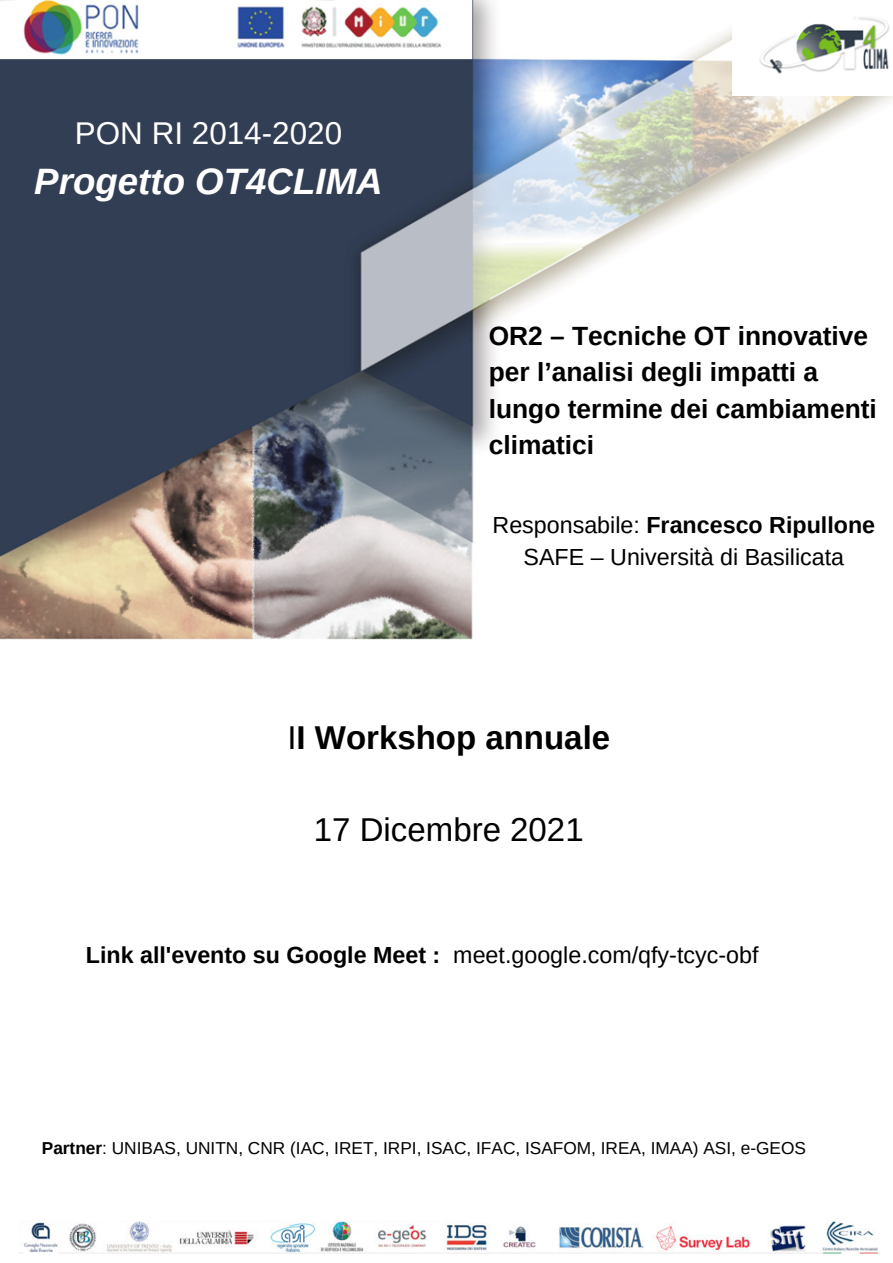
<style>
.page{position:relative;width:893px;height:1263px;background:#fff}
.page>*{position:absolute;margin:0;border:0;box-sizing:border-box;transform-origin:0 0}
.t1{font:italic 700 36.67px "Arimo";color:#fff}
.t2{font:700 33px "Arimo";color:#000}
.t3{font:33px "Arimo";color:#000}
.t4{font:31.42px "Arimo";color:#fff}
.t5{font:700 26.33px/36.6px "Arimo";color:#000}
.t6{font:23.25px "Arimo";color:#000}
.t7{font:700 23.25px "Arimo";color:#000}
.t8{font:17.25px "Arimo";color:#000}
.s1{font-weight:400}
.s2{font-weight:700}
</style>
<div class="page">
<img style="left:19px;top:1221px;width:859px;height:33px">
<img style="left:0;top:0;width:893px;height:640px">
<p class="t4" style="left:75px;top:116px;width:269px">PON RI 2014-2020</p>
<p class="t1" style="left:34px;top:160px;width:350px">Progetto OT4CLIMA</p>
<p class="t5" style="left:489px;top:317px;width:390px">OR2 – Tecniche OT innovative per l’analisi degli impatti a lungo termine dei cambiamenti climatici</p>
<p class="t7" style="left:492px;top:512px;width:384px"><span class="s1">Responsabile:</span> Francesco Ripullone</p>
<p class="t6" style="left:523px;top:544px;width:322px">SAFE – Università di Basilicata</p>
<p class="t2" style="left:287px;top:719px;width:324px"><span class="s1">I</span>I Workshop annuale</p>
<p class="t3" style="left:314px;top:811px;width:271px">17 Dicembre 2021</p>
<p class="t6" style="left:86px;top:941px;width:674px"><span class="s2">Link all'evento su Google Meet :</span> meet.google.com/qfy-tcyc-obf</p>
<p class="t8" style="left:42px;top:1138px;width:765px"><span class="s2">Partner</span>: UNIBAS, UNITN, CNR (IAC, IRET, IRPI, ISAC, IFAC, ISAFOM, IREA, IMAA) ASI, e-GEOS</p>
</div>
